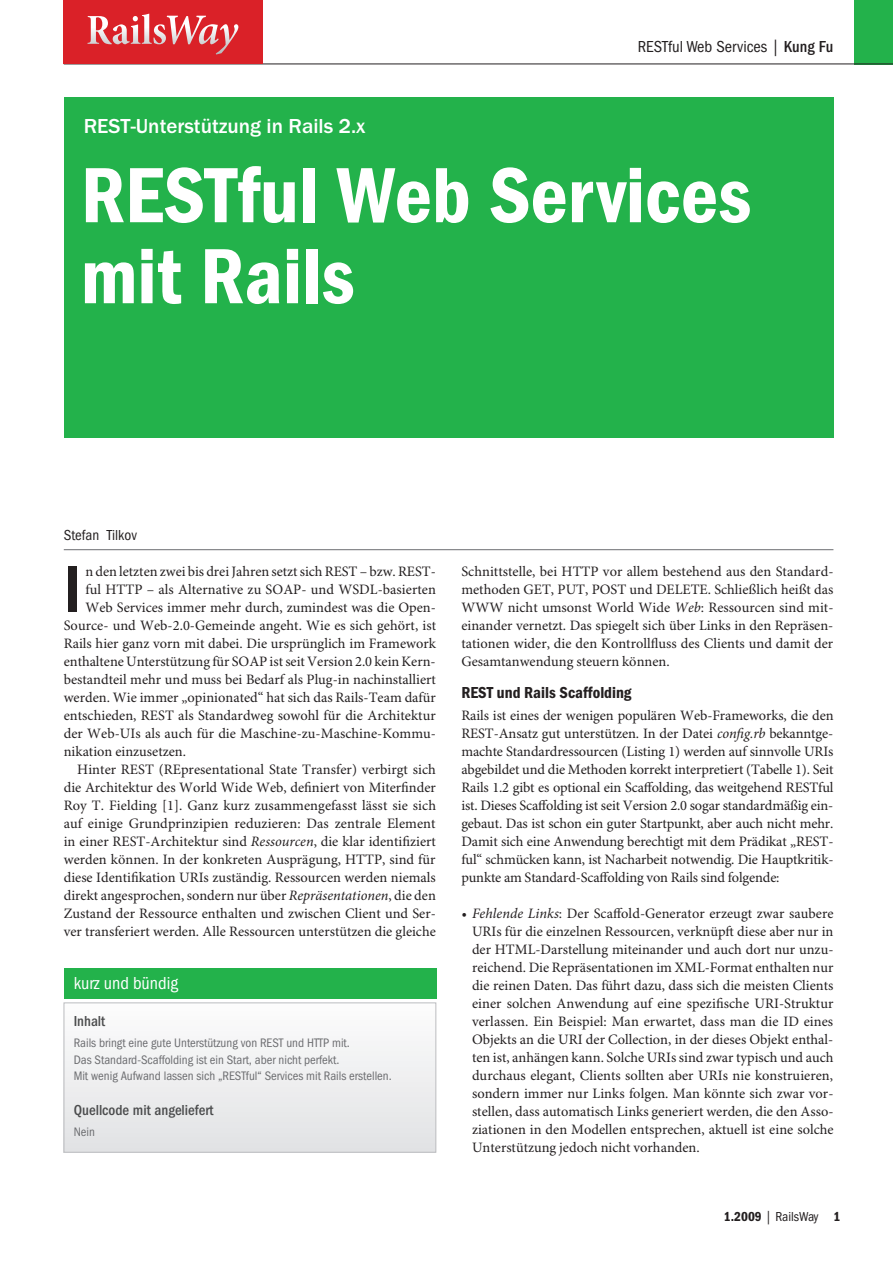
<style>
.page{position:relative;width:893px;height:1263px;background:#fff}
.page>*{position:absolute;margin:0;border:0;box-sizing:border-box;transform-origin:0 0}
.t1{font:81px/81px "ITC Franklin Gothic Std Dm Cd";color:#fff}
.t2{font:500 68.4px "ITC Franklin Gothic Std";color:#231f20}
.t3{font:500 21px "ITC Franklin Gothic Std";color:#fff}
.t4{font:condensed 18px "ITC Franklin Gothic Std";color:#fff}
.t5{font:condensed 16.5px "ITC Franklin Gothic Std";color:#231f20}
.t6{font:16.5px "ITC Franklin Gothic Std Dm Cd";color:#231f20}
.t7{font:500 condensed 15px "ITC Franklin Gothic Std";color:#4b4c4d}
.t8{font:condensed 15px "ITC Franklin Gothic Std";color:#231f20}
.t9{font:14.4px/18px "Minion Pro";color:#231f20;text-align:justify}
.t10{font:condensed 13.5px "ITC Franklin Gothic Std";color:#231f20}
.t11{font:condensed 12.75px/16.5px "ITC Franklin Gothic Std";color:#6c6d70}
.s1{font-weight:500}
.s2{font-style:italic}
.s3{font-family:"ITC Franklin Gothic Std Dm Cd";font-stretch:normal}
</style>
<div class="page">
<div style="left:855px;top:0;width:38px;height:64px;background:#23b24b"></div>
<hr style="left:64px;top:64px;width:829px;height:1px;background:#231f20">
<div style="left:64px;top:97px;width:769px;height:340px;background:#23b24b"></div>
<hr style="left:64px;top:549px;width:769px;height:1px;background:#6c6d70">
<div style="left:64px;top:1003px;width:372px;height:149px;background:linear-gradient(to right,#efeff0,#efeff0)"></div>
<div style="left:64px;top:1003px;width:372px;height:149px;border:1px solid #bcbdc0"></div>
<div style="left:64px;top:968px;width:372px;height:31px;background:#23b24b"></div>
<div style="left:64px;top:0;width:199px;height:64px;background:#da2128"></div>
<svg style="left:88px;top:14px;width:150px;height:41px"></svg>
<p class="t5" style="left:638px;top:38px;width:197px">RESTful Web Services | <span class="s1">Kung Fu</span></p>
<h3 class="t3" style="left:84px;top:115px;width:283px">REST-Unterstützung in Rails 2.x</h3>
<h1 class="t1" style="left:81px;top:155px;width:672px">RESTful Web Services mit Rails</h1>
<p class="t8" style="left:64px;top:526px;width:75px">Stefan Tilkov</p>
<h2 class="t2" style="left:64px;top:551px;width:20px">I</h2>
<p class="t9" style="left:85px;top:563px;width:352px">n den letzten zwei bis drei Jahren setzt sich REST – bzw. REST-</p>
<p class="t9" style="left:85px;top:581px;width:352px">ful HTTP – als Alternative zu SOAP- und WSDL-basierten</p>
<p class="t9" style="left:85px;top:599px;width:352px">Web Services immer mehr durch, zumindest was die Open-</p>
<p class="t9" style="left:64px;top:617px;width:374px">Source- und Web-2.0-Gemeinde angeht. Wie es sich gehört, ist</p>
<p class="t9" style="left:64px;top:635px;width:374px">Rails hier ganz vorn mit dabei. Die ursprünglich im Framework</p>
<p class="t9" style="left:64px;top:653px;width:373px">enthaltene Unterstützung für SOAP ist seit Version 2.0 kein Kern-</p>
<p class="t9" style="left:64px;top:671px;width:374px">bestandteil mehr und muss bei Bedarf als Plug-in nachinstalliert</p>
<p class="t9" style="left:64px;top:689px;width:374px">werden. Wie immer „opinionated“ hat sich das Rails-Team dafür</p>
<p class="t9" style="left:64px;top:707px;width:373px">entschieden, REST als Standardweg sowohl für die Architektur</p>
<p class="t9" style="left:64px;top:725px;width:374px">der Web-UIs als auch für die Maschine-zu-Maschine-Kommu-</p>
<p class="t9" style="left:64px;top:743px;width:124px">nikation einzusetzen.</p>
<p class="t9" style="left:77px;top:761px;width:360px">Hinter REST (REpresentational State Transfer) verbirgt sich</p>
<p class="t9" style="left:64px;top:779px;width:374px">die Architektur des World Wide Web, definiert von Miterfinder</p>
<p class="t9" style="left:64px;top:797px;width:374px">Roy T. Fielding [1]. Ganz kurz zusammengefasst lässt sie sich</p>
<p class="t9" style="left:64px;top:815px;width:373px">auf einige Grundprinzipien reduzieren: Das zentrale Element</p>
<p class="t9" style="left:64px;top:833px;width:374px">in einer REST-Architektur sind <span class="s2">Ressourcen</span>, die klar identifiziert</p>
<p class="t9" style="left:64px;top:851px;width:373px">werden können. In der konkreten Ausprägung, HTTP, sind für</p>
<p class="t9" style="left:64px;top:869px;width:374px">diese Identifikation URIs zuständig. Ressourcen werden niemals</p>
<p class="t9" style="left:64px;top:887px;width:374px">direkt angesprochen, sondern nur über <span class="s2">Repräsentationen</span>, die den</p>
<p class="t9" style="left:64px;top:905px;width:374px">Zustand der Ressource enthalten und zwischen Client und Ser-</p>
<p class="t9" style="left:64px;top:923px;width:374px">ver transferiert werden. Alle Ressourcen unterstützen die gleiche</p>
<p class="t4" style="left:74px;top:973px;width:106px">kurz und bündig</p>
<p class="t7" style="left:74px;top:1013px;width:33px">Inhalt</p>
<p class="t11" style="left:74px;top:1035px;width:320px">Rails bringt eine gute Unterstützung von REST und HTTP mit.<br>Das Standard-Scaffolding ist ein Start, aber nicht perfekt.<br>Mit wenig Aufwand lassen sich „RESTful“ Services mit Rails erstellen.</p>
<p class="t7" style="left:74px;top:1101px;width:141px">Quellcode mit angeliefert</p>
<p class="t11" style="left:74px;top:1123px;width:23px">Nein</p>
<p class="t9" style="left:461px;top:563px;width:374px">Schnittstelle, bei HTTP vor allem bestehend aus den Standard&shy;methoden GET, PUT, POST und DELETE. Schließlich heißt das WWW nicht umsonst World Wide <span class="s2">Web</span>: Ressourcen sind mit&shy;einander vernetzt. Das spiegelt sich über Links in den Repräsen&shy;tationen wider, die den Kontrollfluss des Clients und damit der Gesamtanwendung steuern können.</p>
<p class="t6" style="left:461px;top:683px;width:172px">REST und Rails Scaffolding</p>
<p class="t9" style="left:461px;top:707px;width:374px">Rails ist eines der wenigen populären Web-Frameworks, die den REST-Ansatz gut unterstützen. In der Datei <span class="s2">config.rb</span> bekanntge&shy;machte Standardressourcen (Listing 1) werden auf sinnvolle URIs abgebildet und die Methoden korrekt interpretiert (Tabelle 1). Seit Rails 1.2 gibt es optional ein Scaffolding, das weitgehend RESTful ist. Dieses Scaffolding ist seit Version 2.0 sogar standardmäßig ein&shy;gebaut. Das ist schon ein guter Startpunkt, aber auch nicht mehr.<br>Damit sich eine Anwendung berechtigt mit dem Prädikat „REST&shy;ful“ schmücken kann, ist Nacharbeit notwendig. Die Hauptkritik&shy;punkte am Standard-Scaffolding von Rails sind folgende:</p>
<p class="t9" style="left:472px;top:905px;width:363px;text-indent:-11px"><span class="s2">• Fehlende Links</span>: Der Scaffold-Generator erzeugt zwar saubere URIs für die einzelnen Ressourcen, verknüpft diese aber nur in der HTML-Darstellung miteinander und auch dort nur unzu&shy;reichend. Die Repräsentationen im XML-Format enthalten nur die reinen Daten. Das führt dazu, dass sich die meisten Clients einer solchen Anwendung auf eine spezifische URI-Struktur verlassen. Ein Beispiel: Man erwartet, dass man die ID eines Objekts an die URI der Collection, in der dieses Objekt enthal&shy;ten ist, anhängen kann. Solche URIs sind zwar typisch und auch durchaus elegant, Clients sollten aber URIs nie konstruieren, sondern immer nur Links folgen. Man könnte sich zwar vor&shy;stellen, dass automatisch Links generiert werden, die den Asso&shy;ziationen in den Modellen entsprechen, aktuell ist eine solche Unterstützung jedoch nicht vorhanden.</p>
<p class="t10" style="left:724px;top:1209px;width:118px"><span class="s3">1.2009</span> | RailsWay <span class="s3">1</span></p>
</div>
